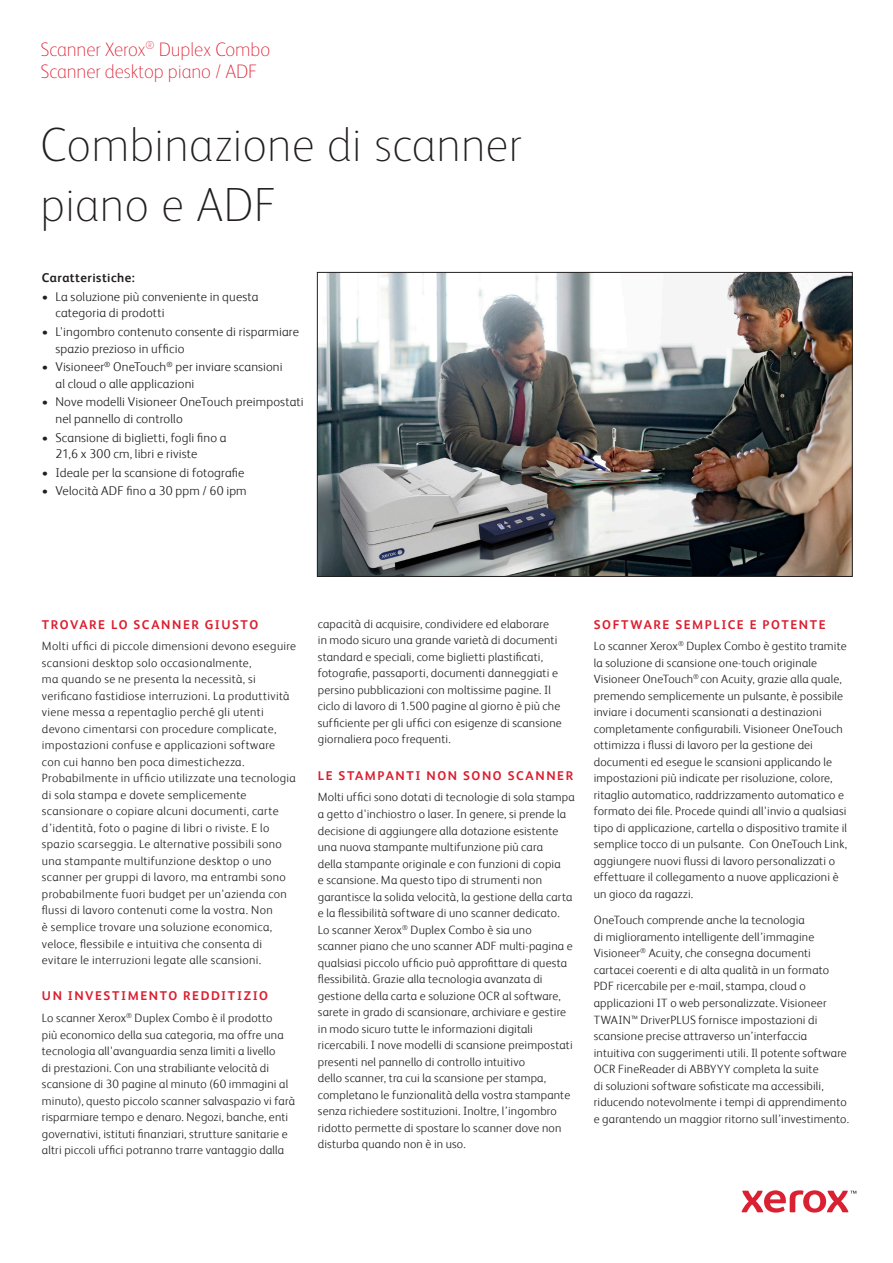
<style>
.page{position:relative;width:893px;height:1263px;background:#fff}
.page>*{position:absolute;margin:0;border:0;box-sizing:border-box;transform-origin:0 0}
.Page_Title{font:100 48px "Xerox Sans";letter-spacing:.005em;color:#231f20}
.Product_Name_-_Drk_V{font:100 19.5px/22.5px "Xerox Sans";letter-spacing:-.005em;color:#db1e30}
.t1{font:300 12.75px/16.5px "Xerox Sans";letter-spacing:.01em;color:#231f20}
.Body_Subhead{font:700 12.75px "Xerox Sans";letter-spacing:.125em;color:#db1e30}
.Body_Text_7_10{font:700 12.75px "Xerox Sans";letter-spacing:.035em;color:#231f20}
.Body_Text{font:300 12px/16.5px "Xerox Sans";letter-spacing:.015em;color:#231f20}
</style>
<div class="page">
<img style="left:319px;top:274px;width:531px;height:301px">
<div style="left:317px;top:272px;width:535px;height:305px;border:1px solid #231f20"></div>
<svg style="left:742px;top:1190px;width:114px;height:22px"></svg>
<p class="Product_Name_-_Drk_V" style="left:40px;top:37px;width:231px">Scanner Xerox<sup>®</sup> Duplex Combo<br>Scanner desktop piano / ADF</p>
<p class="Page_Title" style="left:40px;top:114px;width:483px">Combinazione di scanner</p>
<p class="Page_Title" style="left:40px;top:173px;width:236px">piano e ADF</p>
<p class="Body_Text_7_10" style="left:42px;top:269px;width:94px">Caratteristiche:</p>
<p class="t1" style="left:55px;top:288px;width:205px;text-indent:-13px">• La soluzione più conveniente in questa categoria di prodotti</p>
<p class="t1" style="left:55px;top:323px;width:245px;text-indent:-13px">• L'ingombro contenuto consente di risparmiare spazio prezioso in ufficio</p>
<p class="t1" style="left:55px;top:358px;width:229px;text-indent:-13px">• Visioneer<sup>®</sup> OneTouch<sup>®</sup> per inviare scansioni al cloud o alle applicazioni</p>
<p class="t1" style="left:55px;top:393px;width:250px;text-indent:-13px">• Nove modelli Visioneer OneTouch preimpostati nel pannello di controllo</p>
<p class="t1" style="left:55px;top:428px;width:173px;text-indent:-13px">• Scansione di biglietti, fogli fino a<br>21,6 x 300 cm, libri e riviste</p>
<p class="t1" style="left:42px;top:464px;width:204px">• Ideale per la scansione di fotografie</p>
<p class="t1" style="left:42px;top:482px;width:206px">• Velocità ADF fino a 30 ppm / 60 ipm</p>
<p class="Body_Subhead" style="left:42px;top:615px;width:218px">TROVARE LO SCANNER GIUSTO</p>
<p class="Body_Text" style="left:42px;top:637px;width:256px">Molti uffici di piccole dimensioni devono eseguire scansioni desktop solo occasionalmente,<br>ma quando se ne presenta la necessità, si verificano fastidiose interruzioni. La produttività viene messa a repentaglio perché gli utenti devono cimentarsi con procedure complicate, impostazioni confuse e applicazioni software con cui hanno ben poca dimestichezza.<br>Probabilmente in ufficio utilizzate una tecnologia di sola stampa e dovete semplicemente scansionare o copiare alcuni documenti, carte d’identità, foto o pagine di libri o riviste. E lo spazio scarseggia. Le alternative possibili sono una stampante multifunzione desktop o uno scanner per gruppi di lavoro, ma entrambi sono probabilmente fuori budget per un'azienda con flussi di lavoro contenuti come la vostra. Non<br>è semplice trovare una soluzione economica, veloce, flessibile e intuitiva che consenta di evitare le interruzioni legate alle scansioni.</p>
<p class="Body_Subhead" style="left:42px;top:987px;width:228px">UN INVESTIMENTO REDDITIZIO</p>
<p class="Body_Text" style="left:42px;top:1009px;width:254px">Lo scanner Xerox<sup>®</sup> Duplex Combo è il prodotto<br>più economico della sua categoria, ma offre una tecnologia all'avanguardia senza limiti a livello<br>di prestazioni. Con una strabiliante velocità di scansione di 30 pagine al minuto (60 immagini al minuto), questo piccolo scanner salvaspazio vi farà risparmiare tempo e denaro. Negozi, banche, enti governativi, istituti finanziari, strutture sanitarie e altri piccoli uffici potranno trarre vantaggio dalla</p>
<p class="Body_Text" style="left:318px;top:615px;width:245px">capacità di acquisire, condividere ed elaborare<br>in modo sicuro una grande varietà di documenti standard e speciali, come biglietti plastificati, fotografie, passaporti, documenti danneggiati e persino pubblicazioni con moltissime pagine. Il ciclo di lavoro di 1.500 pagine al giorno è più che sufficiente per gli uffici con esigenze di scansione giornaliera poco frequenti.</p>
<p class="Body_Subhead" style="left:318px;top:766px;width:257px">LE STAMPANTI NON SONO SCANNER</p>
<p class="Body_Text" style="left:318px;top:788px;width:258px">Molti uffici sono dotati di tecnologie di sola stampa a getto d'inchiostro o laser. In genere, si prende la decisione di aggiungere alla dotazione esistente una nuova stampante multifunzione più cara<br>della stampante originale e con funzioni di copia<br>e scansione. Ma questo tipo di strumenti non garantisce la solida velocità, la gestione della carta e la flessibilità software di uno scanner dedicato.<br>Lo scanner Xerox<sup>®</sup> Duplex Combo è sia uno<br>scanner piano che uno scanner ADF multi-pagina e qualsiasi piccolo ufficio può approfittare di questa flessibilità. Grazie alla tecnologia avanzata di gestione della carta e soluzione OCR al software, sarete in grado di scansionare, archiviare e gestire in modo sicuro tutte le informazioni digitali ricercabili. I nove modelli di scansione preimpostati presenti nel pannello di controllo intuitivo<br>dello scanner, tra cui la scansione per stampa, completano le funzionalità della vostra stampante senza richiedere sostituzioni. Inoltre, l’ingombro ridotto permette di spostare lo scanner dove non disturba quando non è in uso.</p>
<p class="Body_Subhead" style="left:594px;top:615px;width:233px">SOFTWARE SEMPLICE E POTENTE</p>
<p class="Body_Text" style="left:594px;top:637px;width:255px">Lo scanner Xerox<sup>®</sup> Duplex Combo è gestito tramite la soluzione di scansione one-touch originale Visioneer OneTouch<sup>®</sup> con Acuity, grazie alla quale, premendo semplicemente un pulsante, è possibile inviare i documenti scansionati a destinazioni completamente configurabili. Visioneer OneTouch ottimizza i flussi di lavoro per la gestione dei documenti ed esegue le scansioni applicando le impostazioni più indicate per risoluzione, colore, ritaglio automatico, raddrizzamento automatico e formato dei file. Procede quindi all'invio a qualsiasi tipo di applicazione, cartella o dispositivo tramite il semplice tocco di un pulsante. Con OneTouch Link, aggiungere nuovi flussi di lavoro personalizzati o effettuare il collegamento a nuove applicazioni è un gioco da ragazzi.</p>
<p class="Body_Text" style="left:594px;top:911px;width:257px">OneTouch comprende anche la tecnologia<br>di miglioramento intelligente dell’immagine Visioneer<sup>®</sup> Acuity, che consegna documenti cartacei coerenti e di alta qualità in un formato PDF ricercabile per e-mail, stampa, cloud o applicazioni IT o web personalizzate. Visioneer TWAIN™ DriverPLUS fornisce impostazioni di scansione precise attraverso un’interfaccia intuitiva con suggerimenti utili. Il potente software OCR FineReader di ABBYYY completa la suite<br>di soluzioni software sofisticate ma accessibili, riducendo notevolmente i tempi di apprendimento e garantendo un maggior ritorno sull’investimento.</p>
</div>
